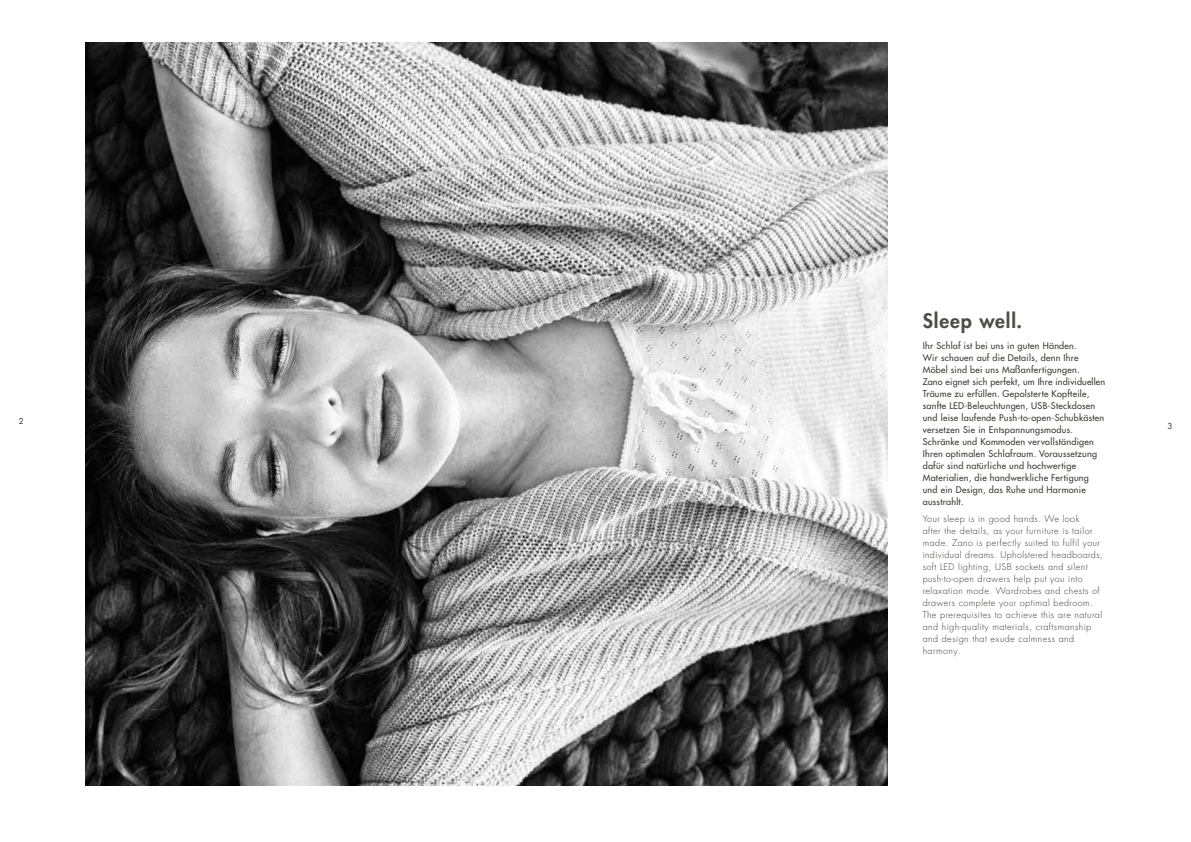
<style>
.page{position:relative;width:1191px;height:842px;background:#fff}
.page>*{position:absolute;margin:0;border:0;box-sizing:border-box;transform-origin:0 0}
.t1{font:800 19.5px "Futura LT Pro";letter-spacing:.045em;color:#504c49}
.t2{font:500 9px/12px "Futura LT Pro";letter-spacing:.03em;color:#3d3935}
.t3{font:300 9px/12px "Futura LT Pro";letter-spacing:.05em;color:#3d3935}
.t4{font:500 8px "Futura LT Pro";color:#3d3935}
</style>
<div class="page">
<img style="left:85px;top:43px;width:802px;height:742px">
<p class="t4" style="left:19px;top:415px;width:6px">2</p>
<h1 class="t1" style="left:922px;top:306px;width:101px">Sleep well.</h1>
<p class="t2" style="left:922px;top:339px;width:184px">Ihr Schlaf ist bei uns in guten Händen.<br>Wir schauen auf die Details, denn Ihre Möbel sind bei uns Maßanfertigungen.<br>Zano eignet sich perfekt, um Ihre individuellen Träume zu erfüllen. Gepolsterte Kopfteile, sanfte LED-Beleuchtungen, USB-Steckdosen und leise laufende Push-to-open-Schubkästen versetzen Sie in Entspannungsmodus.<br>Schränke und Kommoden vervollständigen Ihren optimalen Schlafraum. Voraussetzung dafür sind natürliche und hochwertige Materialien, die handwerkliche Fertigung und ein Design, das Ruhe und Harmonie ausstrahlt.</p>
<p class="t3" style="left:922px;top:513px;width:182px">Your sleep is in good hands. We look<br>after the details, as your furniture is tailor made. Zano is perfectly suited to fulfil your individual dreams. Upholstered headboards, soft LED lighting, USB sockets and silent push-to-open drawers help put you into relaxation mode. Wardrobes and chests of drawers complete your optimal bedroom.<br>The prerequisites to achieve this are natural and high-quality materials, craftsmanship and design that exude calmness and harmony.</p>
<p class="t4" style="left:1167px;top:420px;width:6px">3</p>
</div>
